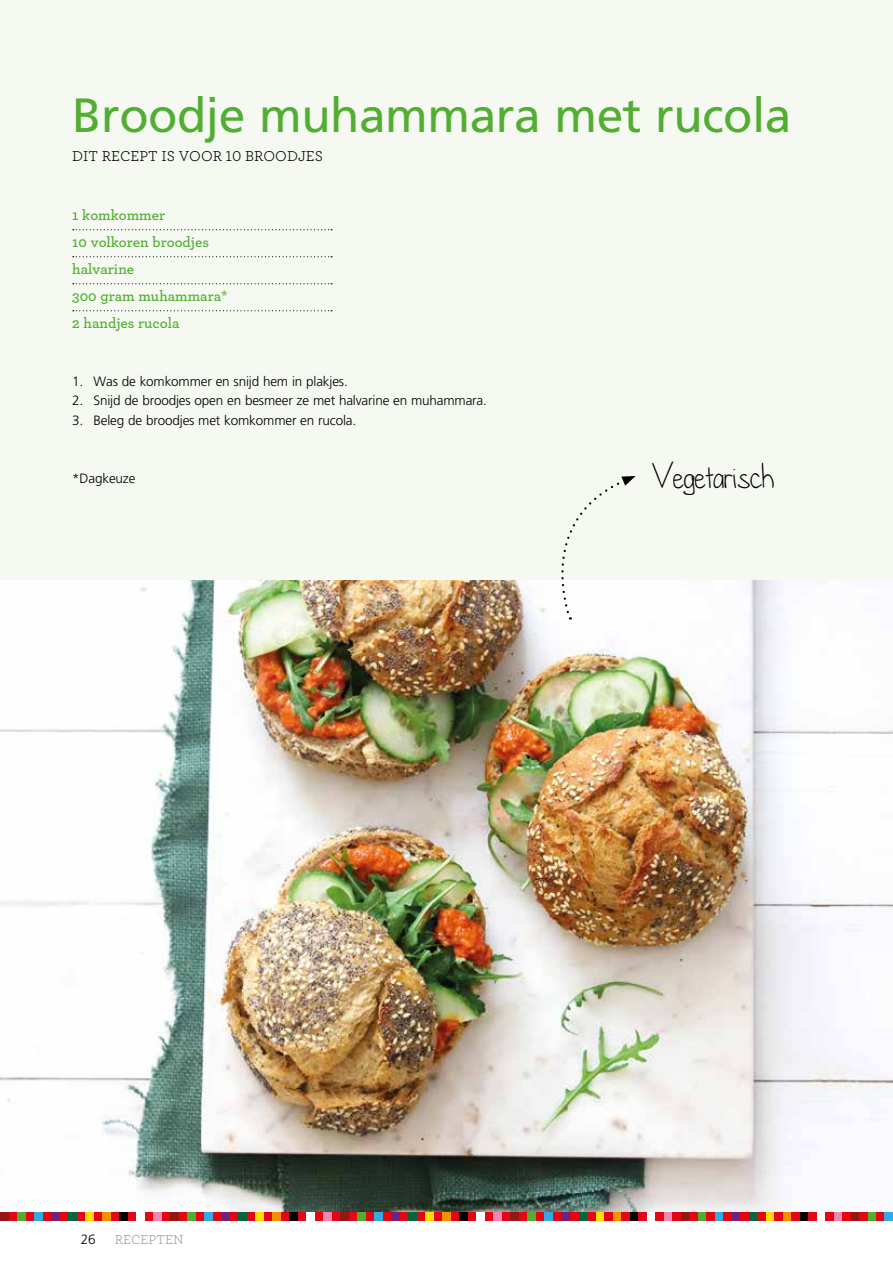
<style>
.page{position:relative;width:893px;height:1263px;background:#fff}
.page>*{position:absolute;margin:0;border:0;box-sizing:border-box;transform-origin:0 0}
.t1{font:48px "Frutiger";letter-spacing:-.01em;color:#52ae32}
.t2{font:33px "dandelioninthespring";color:#000}
.t3{font:600 15px/27px "Archer";color:#52ae32}
.t4{font:15px "Archer";color:#000}
.t5{font:300 13.5px "Frutiger";letter-spacing:-.01em;color:#000}
.t6{font:13.5px "Archer";color:#9d9d9c}
</style>
<div class="page">
<div style="left:0;top:0;width:893px;height:1214px;background:#f5f9f1"></div>
<img style="left:0;top:581px;width:893px;height:631px">
<div style="left:553px;top:1212px;width:9px;height:8px;background:#e30613"></div>
<div style="left:562px;top:1212px;width:8px;height:8px;background:#702283"></div>
<div style="left:570px;top:1212px;width:9px;height:8px;background:#e30613"></div>
<div style="left:579px;top:1212px;width:8px;height:8px;background:#04663f"></div>
<div style="left:587px;top:1212px;width:9px;height:8px;background:#e30613"></div>
<div style="left:596px;top:1212px;width:8px;height:8px;background:#fd0"></div>
<div style="left:604px;top:1212px;width:9px;height:8px;background:#e30613"></div>
<div style="left:613px;top:1212px;width:8px;height:8px;background:#f39200"></div>
<div style="left:621px;top:1212px;width:9px;height:8px;background:#e30613"></div>
<div style="left:630px;top:1212px;width:8px;height:8px;background:#000"></div>
<div style="left:638px;top:1212px;width:9px;height:8px;background:#e30613"></div>
<div style="left:647px;top:1212px;width:8px;height:8px;background:#fff"></div>
<div style="left:655px;top:1212px;width:9px;height:8px;background:#e30613"></div>
<div style="left:664px;top:1212px;width:8px;height:8px;background:#f088b6"></div>
<div style="left:672px;top:1212px;width:9px;height:8px;background:#e30613"></div>
<div style="left:681px;top:1212px;width:8px;height:8px;background:#931813"></div>
<div style="left:689px;top:1212px;width:9px;height:8px;background:#e30613"></div>
<div style="left:698px;top:1212px;width:8px;height:8px;background:#52ae32"></div>
<div style="left:706px;top:1212px;width:9px;height:8px;background:#e30613"></div>
<div style="left:715px;top:1212px;width:8px;height:8px;background:#36a9e1"></div>
<div style="left:723px;top:1212px;width:9px;height:8px;background:#e30613"></div>
<div style="left:732px;top:1212px;width:8px;height:8px;background:#702283"></div>
<div style="left:740px;top:1212px;width:9px;height:8px;background:#e30613"></div>
<div style="left:749px;top:1212px;width:8px;height:8px;background:#04663f"></div>
<div style="left:757px;top:1212px;width:9px;height:8px;background:#e30613"></div>
<div style="left:766px;top:1212px;width:8px;height:8px;background:#fd0"></div>
<div style="left:774px;top:1212px;width:9px;height:8px;background:#e30613"></div>
<div style="left:783px;top:1212px;width:8px;height:8px;background:#f39200"></div>
<div style="left:791px;top:1212px;width:9px;height:8px;background:#e30613"></div>
<div style="left:800px;top:1212px;width:8px;height:8px;background:#000"></div>
<div style="left:808px;top:1212px;width:9px;height:8px;background:#e30613"></div>
<div style="left:817px;top:1212px;width:8px;height:8px;background:#fff"></div>
<div style="left:825px;top:1212px;width:9px;height:8px;background:#e30613"></div>
<div style="left:834px;top:1212px;width:8px;height:8px;background:#f088b6"></div>
<div style="left:842px;top:1212px;width:9px;height:8px;background:#e30613"></div>
<div style="left:851px;top:1212px;width:8px;height:8px;background:#931813"></div>
<div style="left:859px;top:1212px;width:9px;height:8px;background:#e30613"></div>
<div style="left:868px;top:1212px;width:8px;height:8px;background:#52ae32"></div>
<div style="left:876px;top:1212px;width:9px;height:8px;background:#e30613"></div>
<div style="left:885px;top:1212px;width:8px;height:8px;background:#36a9e1"></div>
<div style="left:213px;top:1212px;width:9px;height:8px;background:#e30613"></div>
<div style="left:222px;top:1212px;width:8px;height:8px;background:#702283"></div>
<div style="left:230px;top:1212px;width:9px;height:8px;background:#e30613"></div>
<div style="left:239px;top:1212px;width:8px;height:8px;background:#04663f"></div>
<div style="left:247px;top:1212px;width:9px;height:8px;background:#e30613"></div>
<div style="left:256px;top:1212px;width:8px;height:8px;background:#fd0"></div>
<div style="left:264px;top:1212px;width:9px;height:8px;background:#e30613"></div>
<div style="left:273px;top:1212px;width:8px;height:8px;background:#f39200"></div>
<div style="left:281px;top:1212px;width:9px;height:8px;background:#e30613"></div>
<div style="left:290px;top:1212px;width:8px;height:8px;background:#000"></div>
<div style="left:298px;top:1212px;width:9px;height:8px;background:#e30613"></div>
<div style="left:307px;top:1212px;width:8px;height:8px;background:#fff"></div>
<div style="left:315px;top:1212px;width:9px;height:8px;background:#e30613"></div>
<div style="left:324px;top:1212px;width:8px;height:8px;background:#f088b6"></div>
<div style="left:332px;top:1212px;width:9px;height:8px;background:#e30613"></div>
<div style="left:341px;top:1212px;width:8px;height:8px;background:#931813"></div>
<div style="left:349px;top:1212px;width:9px;height:8px;background:#e30613"></div>
<div style="left:358px;top:1212px;width:8px;height:8px;background:#52ae32"></div>
<div style="left:366px;top:1212px;width:9px;height:8px;background:#e30613"></div>
<div style="left:375px;top:1212px;width:8px;height:8px;background:#36a9e1"></div>
<div style="left:383px;top:1212px;width:9px;height:8px;background:#e30613"></div>
<div style="left:392px;top:1212px;width:8px;height:8px;background:#702283"></div>
<div style="left:400px;top:1212px;width:9px;height:8px;background:#e30613"></div>
<div style="left:409px;top:1212px;width:8px;height:8px;background:#04663f"></div>
<div style="left:417px;top:1212px;width:9px;height:8px;background:#e30613"></div>
<div style="left:426px;top:1212px;width:8px;height:8px;background:#fd0"></div>
<div style="left:434px;top:1212px;width:9px;height:8px;background:#e30613"></div>
<div style="left:443px;top:1212px;width:8px;height:8px;background:#f39200"></div>
<div style="left:451px;top:1212px;width:9px;height:8px;background:#e30613"></div>
<div style="left:460px;top:1212px;width:8px;height:8px;background:#000"></div>
<div style="left:468px;top:1212px;width:9px;height:8px;background:#e30613"></div>
<div style="left:477px;top:1212px;width:8px;height:8px;background:#fff"></div>
<div style="left:485px;top:1212px;width:9px;height:8px;background:#e30613"></div>
<div style="left:494px;top:1212px;width:8px;height:8px;background:#f088b6"></div>
<div style="left:502px;top:1212px;width:9px;height:8px;background:#e30613"></div>
<div style="left:511px;top:1212px;width:8px;height:8px;background:#931813"></div>
<div style="left:519px;top:1212px;width:9px;height:8px;background:#e30613"></div>
<div style="left:528px;top:1212px;width:8px;height:8px;background:#52ae32"></div>
<div style="left:536px;top:1212px;width:9px;height:8px;background:#e30613"></div>
<div style="left:545px;top:1212px;width:8px;height:8px;background:#36a9e1"></div>
<div style="left:0;top:1212px;width:9px;height:8px;background:#931813"></div>
<div style="left:9px;top:1212px;width:8px;height:8px;background:#e30613"></div>
<div style="left:17px;top:1212px;width:9px;height:8px;background:#52ae32"></div>
<div style="left:26px;top:1212px;width:8px;height:8px;background:#e30613"></div>
<div style="left:34px;top:1212px;width:9px;height:8px;background:#36a9e1"></div>
<div style="left:43px;top:1212px;width:8px;height:8px;background:#e30613"></div>
<div style="left:51px;top:1212px;width:9px;height:8px;background:#702283"></div>
<div style="left:60px;top:1212px;width:8px;height:8px;background:#e30613"></div>
<div style="left:68px;top:1212px;width:9px;height:8px;background:#04663f"></div>
<div style="left:77px;top:1212px;width:8px;height:8px;background:#e30613"></div>
<div style="left:85px;top:1212px;width:9px;height:8px;background:#fd0"></div>
<div style="left:94px;top:1212px;width:8px;height:8px;background:#e30613"></div>
<div style="left:102px;top:1212px;width:9px;height:8px;background:#f39200"></div>
<div style="left:111px;top:1212px;width:8px;height:8px;background:#e30613"></div>
<div style="left:119px;top:1212px;width:9px;height:8px;background:#000"></div>
<div style="left:128px;top:1212px;width:8px;height:8px;background:#e30613"></div>
<div style="left:136px;top:1212px;width:9px;height:8px;background:#fff"></div>
<div style="left:145px;top:1212px;width:8px;height:8px;background:#e30613"></div>
<div style="left:153px;top:1212px;width:9px;height:8px;background:#f088b6"></div>
<div style="left:162px;top:1212px;width:9px;height:8px;background:#e30613"></div>
<div style="left:171px;top:1212px;width:8px;height:8px;background:#931813"></div>
<div style="left:179px;top:1212px;width:9px;height:8px;background:#e30613"></div>
<div style="left:188px;top:1212px;width:8px;height:8px;background:#52ae32"></div>
<div style="left:196px;top:1212px;width:9px;height:8px;background:#e30613"></div>
<div style="left:205px;top:1212px;width:8px;height:8px;background:#36a9e1"></div>
<svg style="left:73px;top:229px;width:259px;height:1px"></svg>
<svg style="left:73px;top:256px;width:259px;height:1px"></svg>
<svg style="left:73px;top:283px;width:259px;height:1px"></svg>
<svg style="left:73px;top:310px;width:259px;height:1px"></svg>
<svg style="left:547px;top:476px;width:89px;height:144px"></svg>
<h1 class="t1" style="left:72px;top:87px;width:721px">Broodje muhammara met rucola</h1>
<p class="t4" style="left:72px;top:145px;width:252px">DIT RECEPT IS VOOR 10 BROODJES</p>
<p class="t3" style="left:72px;top:201px;width:157px">1 komkommer<br>10 volkoren broodjes halvarine<br>300 gram muhammara*<br>2 handjes rucola</p>
<p class="t5" style="left:72px;top:373px;width:277px">1. Was de komkommer en snijd hem in plakjes.</p>
<p class="t5" style="left:72px;top:393px;width:416px">2. Snijd de broodjes open en besmeer ze met halvarine en muhammara.</p>
<p class="t5" style="left:72px;top:412px;width:285px">3. Beleg de broodjes met komkommer en rucola.</p>
<p class="t5" style="left:72px;top:471px;width:65px">*Dagkeuze</p>
<h2 class="t2" style="left:631px;top:454px;width:145px">• Vegetarisch</h2>
<p class="t5" style="left:81px;top:1231px;width:16px">26</p>
<p class="t6" style="left:115px;top:1230px;width:70px">RECEPTEN</p>
</div>
